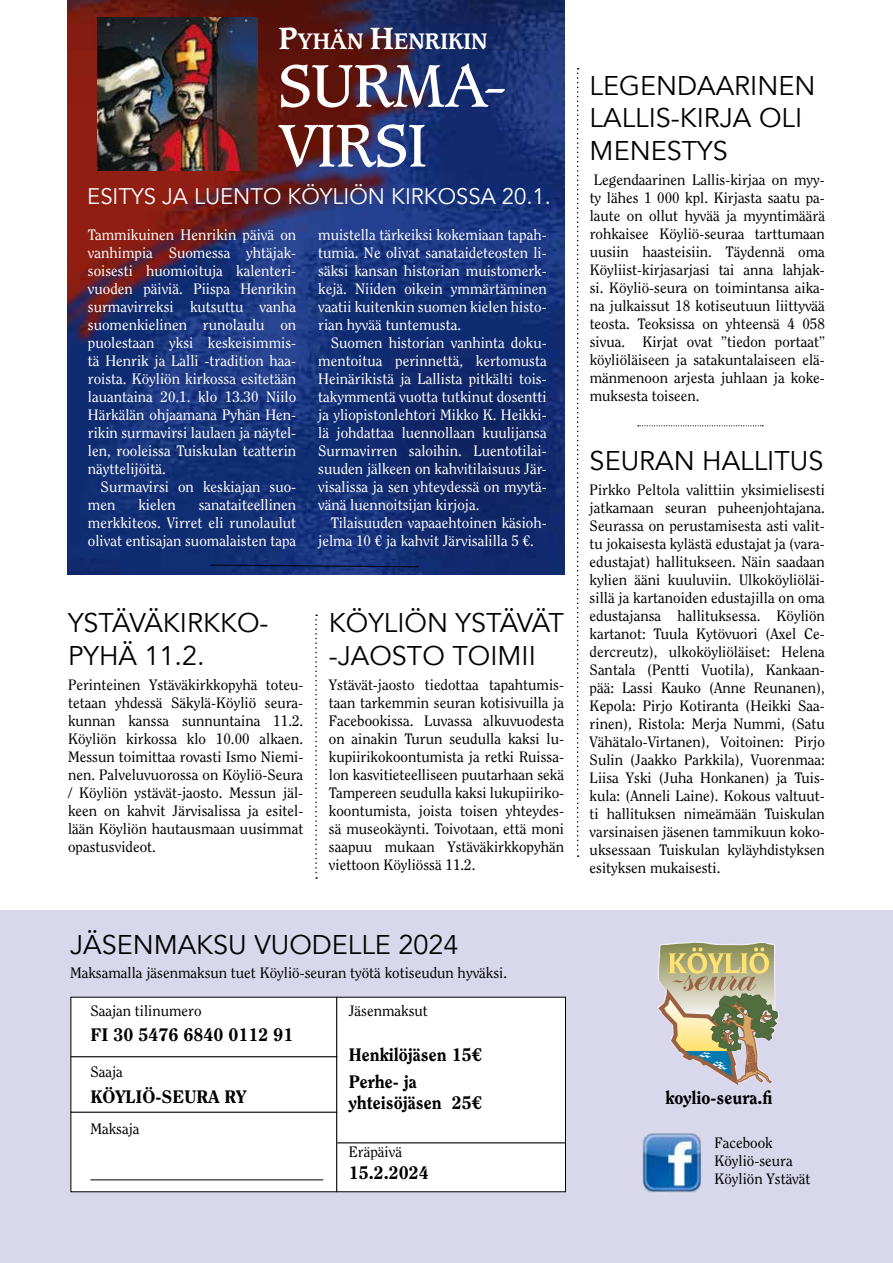
<style>
.page{position:relative;width:893px;height:1263px;background:#fff}
.page>*{position:absolute;margin:0;border:0;box-sizing:border-box;transform-origin:0 0}
.t1{font:57.75px/59.8px "Caxton Std";color:#fff}
.t2{font:27px/32.4px "Avenir";color:#000}
.t3{font:22.5px "Avenir";color:#fff}
.t4{font:700 21.75px "Caxton Std";color:#fff}
.t5{font:800 18px/27px "Clearface Std";color:#000}
.t6{font:15px/18px "Clearface Std";color:#000;text-align:justify}
.t7{font:15px/18px "Clearface Std";color:#fff;text-align:justify}
.s1{font-size:29.7px}
</style>
<div class="page">
<img style="left:68px;top:0;width:496px;height:574px">
<div style="left:0;top:910px;width:893px;height:353px;background:#d9d7eb"></div>
<div style="left:71px;top:997px;width:494px;height:195px;background:#fff"></div>
<hr style="left:659px;top:943px;width:115px;height:1px;background:#81884d">
<hr style="left:659px;top:944px;width:115px;height:1px;background:#83894f">
<hr style="left:659px;top:945px;width:115px;height:1px;background:#858b51">
<hr style="left:659px;top:946px;width:115px;height:1px;background:#868c53">
<svg style="left:658px;top:947px;width:120px;height:139px"></svg>
<img style="left:642px;top:1133px;width:60px;height:60px">
<svg style="left:577px;top:68px;width:2px;height:789px"></svg>
<svg style="left:315px;top:614px;width:2px;height:265px"></svg>
<svg style="left:210px;top:564px;width:210px;height:4px"></svg>
<hr style="left:90px;top:1179px;width:233px;height:1px;background:#000">
<hr style="left:337px;top:1142px;width:229px;height:1px;background:#000">
<hr style="left:336px;top:997px;width:1px;height:195px;background:#000">
<hr style="left:71px;top:1112px;width:266px;height:1px;background:#000">
<hr style="left:71px;top:1056px;width:266px;height:1px;background:#000">
<svg style="left:638px;top:425px;width:125px;height:1px"></svg>
<img style="left:98px;top:18px;width:159px;height:152px">
<h3 class="t4" style="left:279px;top:28px;width:211px"><span class="s1">P</span>YHÄN <span class="s1">H</span>ENRIKIN</h3>
<h1 class="t1" style="left:279px;top:57px;width:230px">SURMA-<br>VIRSI</h1>
<h3 class="t3" style="left:87px;top:183px;width:465px">ESITYS JA LUENTO KÖYLIÖN KIRKOSSA 20.1.</h3>
<p class="t7" style="left:318px;top:226px;width:230px">muistella tärkeiksi kokemiaan tapah&shy;tumia. Ne olivat sanataideteosten li&shy;säksi kansan historian muistomerk&shy;kejä. Niiden oikein ymmärtäminen vaatii kuitenkin suomen kielen histo&shy;rian hyvää tuntemusta.</p>
<p class="t7" style="left:318px;top:334px;width:230px;text-indent:13px">Suomen historian vanhinta doku&shy;mentoitua perinnettä, kertomusta Heinärikistä ja Lallista pitkälti tois&shy;takymmentä vuotta tutkinut dosentti ja yliopistonlehtori Mikko K. Heikki&shy;lä johdattaa luennollaan kuulijansa Surmavirren saloihin. Luentotilai&shy;suuden jälkeen on kahvitilaisuus Jär&shy;visalissa ja sen yhteydessä on myytä&shy;vänä luennoitsijan kirjoja.</p>
<p class="t7" style="left:318px;top:514px;width:230px;text-indent:13px">Tilaisuuden vapaaehtoinen käsioh&shy;jelma 10 € ja kahvit Järvisalilla 5 €.</p>
<p class="t7" style="left:88px;top:226px;width:210px">Tammikuinen Henrikin päivä on vanhimpia Suomessa yhtäjak&shy;soisesti huomioituja kalenteri&shy;vuoden päiviä. Piispa Henrikin surmavirreksi kutsuttu vanha suomenkielinen runolaulu on puolestaan yksi keskeisimmis&shy;tä Henrik ja Lalli -tradition haa&shy;roista. Köyliön kirkossa esitetään lauantaina 20.1. klo 13.30 Niilo Härkälän ohjaamana Pyhän Hen&shy;rikin surmavirsi laulaen ja näytel&shy;len, rooleissa Tuiskulan teatterin näyttelijöitä.</p>
<p class="t7" style="left:88px;top:478px;width:210px;text-indent:13px">Surmavirsi on keskiajan suo&shy;men</p>
<p class="t7" style="left:88px;top:496px;width:210px;text-indent:111px">sanataiteellinen merkkiteos. Virret eli runolaulut olivat entisajan suomalaisten tapa</p>
<p class="t7" style="left:138px;top:496px;width:39px">kielen</p>
<h2 class="t2" style="left:68px;top:607px;width:202px">YSTÄVÄKIRKKO-<br>PYHÄ 11.2.</h2>
<p class="t6" style="left:68px;top:676px;width:237px">Perinteinen Ystäväkirkkopyhä toteu&shy;tetaan yhdessä Säkylä-Köyliö seura&shy;kunnan kanssa sunnuntaina 11.2.<br>Köyliön kirkossa klo 10.00 alkaen.<br>Messun toimittaa rovasti Ismo Niemi&shy;nen. Palveluvuorossa on Köyliö-Seura / Köyliön ystävät-jaosto. Messun jäl&shy;keen on kahvit Järvisalissa ja esitel&shy;lään Köyliön hautausmaan uusimmat opastusvideot.</p>
<h2 class="t2" style="left:329px;top:607px;width:237px">KÖYLIÖN YSTÄVÄT -JAOSTO TOIMII</h2>
<p class="t6" style="left:329px;top:676px;width:237px">Ystävät-jaosto tiedottaa tapahtumis&shy;taan tarkemmin seuran kotisivuilla ja Facebookissa. Luvassa alkuvuodesta on ainakin Turun seudulla kaksi lu&shy;kupiirikokoontumista ja retki Ruissa&shy;lon kasvitieteelliseen puutarhaan sekä Tampereen seudulla kaksi lukupiiriko&shy;koontumista, joista toisen yhteydes&shy;sä museokäynti. Toivotaan, että moni saapuu mukaan Ystäväkirkkopyhän viettoon Köyliössä 11.2.</p>
<h2 class="t2" style="left:70px;top:929px;width:390px">JÄSENMAKSU VUODELLE 2024</h2>
<p class="t6" style="left:70px;top:963px;width:439px">Maksamalla jäsenmaksun tuet Köyliö-seuran työtä kotiseudun hyväksi.</p>
<p class="t6" style="left:90px;top:1001px;width:113px">Saajan tilinumero</p>
<p class="t5" style="left:90px;top:1021px;width:205px">FI 30 5476 6840 0112 91</p>
<p class="t6" style="left:90px;top:1063px;width:34px">Saaja</p>
<p class="t5" style="left:90px;top:1083px;width:157px">KÖYLIÖ-SEURA RY</p>
<p class="t6" style="left:90px;top:1120px;width:51px">Maksaja</p>
<p class="t6" style="left:349px;top:1001px;width:81px">Jäsenmaksut</p>
<p class="t5" style="left:349px;top:1041px;width:135px">Henkilöjäsen 15€<br>Perhe- ja</p>
<p class="t5" style="left:349px;top:1089px;width:135px">yhteisöjäsen 25€</p>
<p class="t6" style="left:349px;top:1142px;width:55px">Eräpäivä</p>
<p class="t5" style="left:349px;top:1159px;width:82px">15.2.2024</p>
<h2 class="t2" style="left:590px;top:70px;width:227px">LEGENDAARINEN<br>LALLIS-KIRJA OLI<br>MENESTYS</h2>
<p class="t6" style="left:590px;top:171px;width:237px">Legendaarinen Lallis-kirjaa on myy&shy;ty lähes 1 000 kpl. Kirjasta saatu pa&shy;laute on ollut hyvää ja myyntimäärä rohkaisee Köyliö-seuraa tarttumaan uusiin haasteisiin. Täydennä oma Köyliist-kirjasarjasi tai anna lahjak&shy;si. Köyliö-seura on toimintansa aika&shy;na julkaissut 18 kotiseutuun liittyvää teosta. Teoksissa on yhteensä 4 058 sivua. Kirjat ovat ”tiedon portaat” köyliöläiseen ja satakuntalaiseen elä&shy;mänmenoon arjesta juhlaan ja koke&shy;muksesta toiseen.</p>
<h2 class="t2" style="left:590px;top:445px;width:235px">SEURAN HALLITUS</h2>
<p class="t6" style="left:590px;top:481px;width:237px">Pirkko Peltola valittiin yksimielisesti jatkamaan seuran puheenjohtajana.<br>Seurassa on perustamisesta asti valit&shy;tu jokaisesta kylästä edustajat ja (vara&shy;edustajat) hallitukseen. Näin saadaan kylien ääni kuuluviin. Ulkoköyliöläi&shy;sillä ja kartanoiden edustajilla on oma edustajansa hallituksessa. Köyliön kartanot: Tuula Kytövuori (Axel Ce&shy;dercreutz), ulkoköyliöläiset: Helena Santala (Pentti Vuotila), Kankaan&shy;pää: Lassi Kauko (Anne Reunanen), Kepola: Pirjo Kotiranta (Heikki Saa&shy;rinen), Ristola: Merja Nummi, (Satu Vähätalo-Virtanen), Voitoinen: Pirjo Sulin (Jaakko Parkkila), Vuorenmaa:<br>Liisa Yski (Juha Honkanen) ja Tuis&shy;kula: (Anneli Laine). Kokous valtuut&shy;ti hallituksen nimeämään Tuiskulan varsinaisen jäsenen tammikuun koko&shy;uksessaan Tuiskulan kyläyhdistyksen esityksen mukaisesti.</p>
<p class="t5" style="left:665px;top:1084px;width:108px">koylio-seura.fi</p>
<p class="t6" style="left:714px;top:1134px;width:98px;text-align:left">Facebook<br>Köyliö-seura<br>Köyliön Ystävät</p>
</div>
